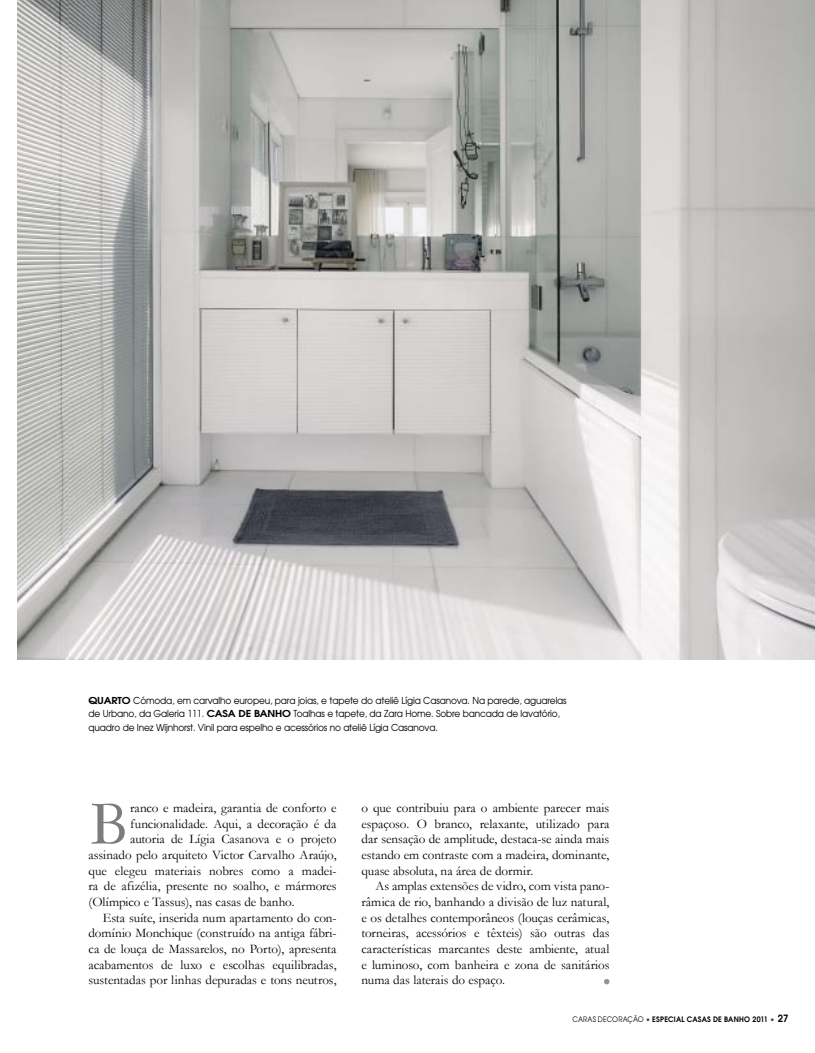
<style>
.page{position:relative;width:815px;height:1053px;background:#fff}
.page>*{position:absolute;margin:0;border:0;box-sizing:border-box;transform-origin:0 0}
.t1{font:59.75px "New Caledonia LT Std";color:#7c7c7c}
.t2{font:13.12px/15.6px "Garamond";letter-spacing:-.005em;color:#000;text-align:justify}
.t3{font:9.5px/13.8px "Avant Garde";letter-spacing:-.02em;color:#000;scale:.94 1}
.t4{font:600 7.5px "Avant Garde";letter-spacing:.02em;color:#000;scale:.95 1}
.s1{font-weight:600}
.s2{font-weight:400}
.s3{font-weight:400;color:#484848}
.s4{font-size:10px}
</style>
<div class="page">
<img style="left:18px;top:0;width:797px;height:659px">
<svg style="left:604px;top:979px;width:5px;height:5px"></svg>
<p class="t3" style="left:89px;top:693px;width:510px"><span class="s1">QUARTO</span> Cómoda, em carvalho europeu, para joias, e tapete do ateliê Lígia Casanova. Na parede, aguarelas de Urbano, da Galeria 111. <span class="s1">CASA DE BANHO</span> Toalhas e tapete, da Zara Home. Sobre bancada de lavatório, quadro de Inez Wijnhorst. Vinil para espelho e acessórios no ateliê Lígia Casanova.</p>
<p class="t1" style="left:89px;top:789px;width:41px">B</p>
<p class="t2" style="left:130px;top:799px;width:208px">ranco e madeira, garantia de conforto e</p>
<p class="t2" style="left:130px;top:815px;width:208px">funcionalidade. Aqui, a decoração é da</p>
<p class="t2" style="left:130px;top:831px;width:208px">autoria de Lígia Casanova e o projeto</p>
<p class="t2" style="left:89px;top:846px;width:250px">assinado pelo arquiteto Victor Carvalho Araújo,</p>
<p class="t2" style="left:89px;top:862px;width:250px">que elegeu materiais nobres como a madei-</p>
<p class="t2" style="left:89px;top:878px;width:250px">ra de afizélia, presente no soalho, e mármores</p>
<p class="t2" style="left:89px;top:893px;width:207px">(Olímpico e Tassus), nas casas de banho.</p>
<p class="t2" style="left:89px;top:909px;width:250px;text-indent:14px">Esta suíte, inserida num apartamento do con&shy;domínio Monchique (construído na antiga fábri&shy;ca de louça de Massarelos, no Porto), apresenta acabamentos de luxo e escolhas equilibradas, sustentadas por linhas depuradas e tons neutros,</p>
<p class="t2" style="left:361px;top:799px;width:249px">o que contribuiu para o ambiente parecer mais espaçoso. O branco, relaxante, utilizado para dar sensação de amplitude, destaca-se ainda mais estando em contraste com a madeira, dominante, quase absoluta, na área de dormir.</p>
<p class="t2" style="left:361px;top:878px;width:250px;text-indent:14px">As amplas extensões de vidro, com vista pano&shy;râmica de rio, banhando a divisão de luz natural, e os detalhes contemporâneos (louças cerâmicas, torneiras, acessórios e têxteis) são outras das características marcantes deste ambiente, atual e luminoso, com banheira e zona de sanitários numa das laterais do espaço.</p>
<p class="t4" style="left:573px;top:1013px;width:229px"><span class="s2">CARAS DECORAÇÃO</span> <span class="s3">•</span> ESPECIAL CASAS DE BANHO 2011 <span class="s3">•</span> <span class="s4">27</span></p>
</div>
